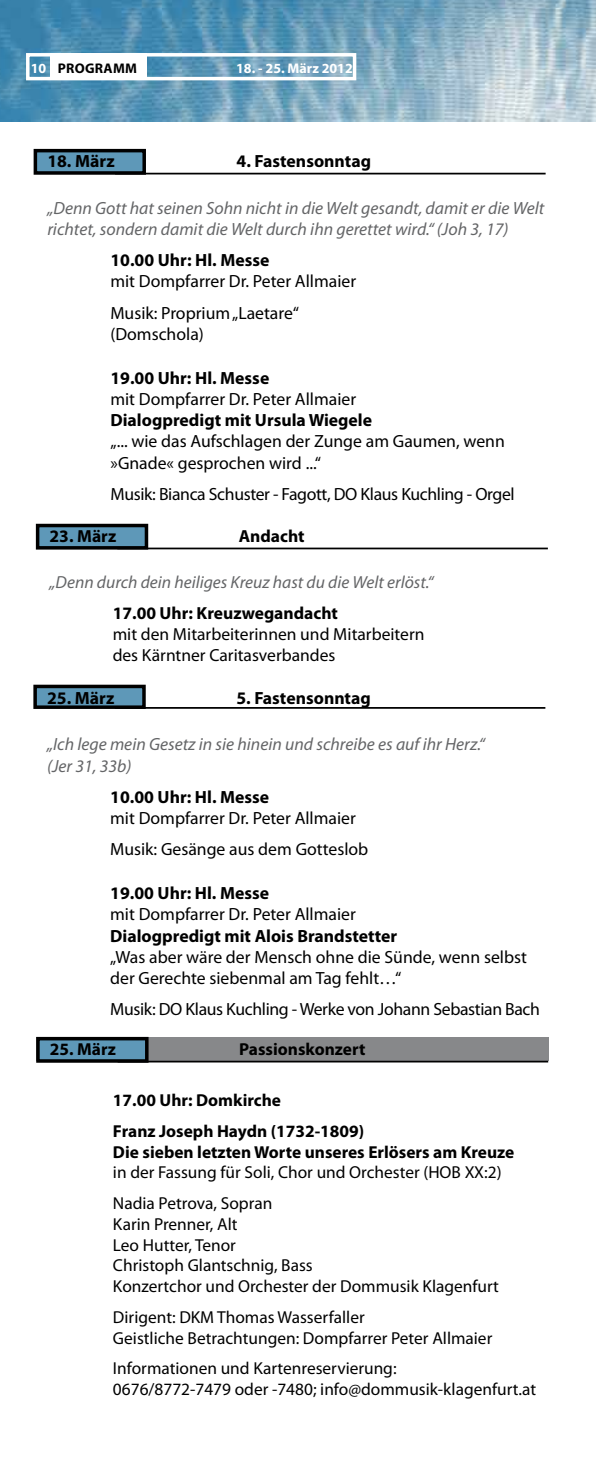
<style>
.page{position:relative;width:596px;height:1474px;background:#fff}
.page>*{position:absolute;margin:0;border:0;box-sizing:border-box;transform-origin:0 0}
.t1{font:17.68px/31.2px "Myriad Pro";color:#000}
.t2{font:italic 17.68px/21.2px "Myriad Pro";color:#646567}
.t3{font:700 17.68px "Myriad Pro";color:#000}
.t4{font:17.68px "Myriad Pro";letter-spacing:-.02em;color:#000}
.t5{font:17.5px/21px "Myriad Pro";color:#000}
.t6{font:italic 17.5px "Myriad Pro";color:#646567}
.t7{font:700 17.5px "Myriad Pro";color:#000}
.t8{font:17.32px/20.8px "Myriad Pro";color:#000}
.t9{font:700 17.32px/30.6px "Myriad Pro";color:#000}
.t10{font:700 14px "Myriad Pro";color:#fff}
.t11{font:700 14px "Myriad Pro";letter-spacing:.02em;color:#000}
.s1{color:#fff}
</style>
<div class="page">
<img style="left:0;top:0;width:595px;height:121px">
<div style="left:26px;top:53px;width:330px;height:27px;border:4px solid #fff"></div>
<div style="left:50px;top:53px;width:97px;height:25px;background:#fff"></div>
<hr style="left:115px;top:707px;width:430px;height:1px;background:#000">
<div style="left:35px;top:686px;width:109px;height:21px;background:#5e98b8"></div>
<div style="left:33px;top:684px;width:113px;height:25px;border:4px solid #000"></div>
<hr style="left:115px;top:173px;width:430px;height:1px;background:#000">
<div style="left:35px;top:151px;width:109px;height:22px;background:#5e98b8"></div>
<div style="left:34px;top:149px;width:112px;height:26px;border:4px solid #000"></div>
<hr style="left:117px;top:547px;width:430px;height:2px;background:#000">
<div style="left:38px;top:525px;width:108px;height:23px;background:#5e98b8"></div>
<div style="left:36px;top:524px;width:112px;height:25px;border:4px solid #000"></div>
<div style="left:36px;top:1036px;width:512px;height:24px;background:#87888a"></div>
<hr style="left:118px;top:1060px;width:430px;height:2px;background:#000">
<div style="left:38px;top:1038px;width:109px;height:23px;background:#5e98b8"></div>
<div style="left:36px;top:1036px;width:112px;height:26px;border:4px solid #000"></div>
<p class="t11" style="left:31px;top:59px;width:108px"><span class="s1">10</span> Programm</p>
<p class="t10" style="left:236px;top:59px;width:118px">18. - 25. März 2012</p>
<p class="t3" style="left:47px;top:150px;width:69px">18. März</p>
<p class="t3" style="left:236px;top:150px;width:136px">4. Fastensonntag</p>
<p class="t2" style="left:47px;top:197px;width:498px">„Denn Gott hat seinen Sohn nicht in die Welt gesandt, damit er die Welt richtet, sondern damit die Welt durch ihn gerettet wird.“ (Joh 3, 17)</p>
<p class="t3" style="left:110px;top:249px;width:160px">10.00 Uhr: Hl. Messe</p>
<p class="t1" style="left:110px;top:266px;width:247px">mit Dompfarrer Dr. Peter Allmaier<br>Musik: Proprium „Laetare“</p>
<p class="t1" style="left:110px;top:318px;width:95px">(Domschola)</p>
<p class="t3" style="left:110px;top:366px;width:160px">19.00 Uhr: Hl. Messe</p>
<p class="t1" style="left:110px;top:383px;width:247px">mit Dompfarrer Dr. Peter Allmaier</p>
<p class="t3" style="left:110px;top:408px;width:263px">Dialogpredigt mit Ursula Wiegele</p>
<p class="t1" style="left:110px;top:430px;width:396px;line-height:21.2px">„... wie das Aufschlagen der Zunge am Gaumen, wenn »Gnade« gesprochen wird ...“</p>
<p class="t4" style="left:110px;top:483px;width:405px">Musik: Bianca Schuster - Fagott, DO Klaus Kuchling - Orgel</p>
<p class="t7" style="left:50px;top:524px;width:68px">23. März</p>
<p class="t7" style="left:239px;top:524px;width:67px">Andacht</p>
<p class="t6" style="left:50px;top:571px;width:385px">„Denn durch dein heiliges Kreuz hast du die Welt erlöst.“</p>
<p class="t7" style="left:113px;top:601px;width:227px">17.00 Uhr: Kreuzwegandacht</p>
<p class="t5" style="left:113px;top:623px;width:313px">mit den Mitarbeiterinnen und Mitarbeitern des Kärntner Caritasverbandes</p>
<p class="t3" style="left:47px;top:686px;width:69px">25. März</p>
<p class="t3" style="left:236px;top:686px;width:136px">5. Fastensonntag</p>
<p class="t2" style="left:47px;top:733px;width:439px">„Ich lege mein Gesetz in sie hinein und schreibe es auf ihr Herz.“ (Jer 31, 33b)</p>
<p class="t3" style="left:110px;top:785px;width:160px">10.00 Uhr: Hl. Messe</p>
<p class="t1" style="left:110px;top:802px;width:259px">mit Dompfarrer Dr. Peter Allmaier<br>Musik: Gesänge aus dem Gotteslob</p>
<p class="t3" style="left:110px;top:881px;width:160px">19.00 Uhr: Hl. Messe</p>
<p class="t1" style="left:110px;top:898px;width:247px">mit Dompfarrer Dr. Peter Allmaier</p>
<p class="t3" style="left:110px;top:924px;width:288px">Dialogpredigt mit Alois Brandstetter</p>
<p class="t1" style="left:110px;top:946px;width:418px;line-height:21.2px">„Was aber wäre der Mensch ohne die Sünde, wenn selbst der Gerechte siebenmal am Tag fehlt…“</p>
<p class="t4" style="left:110px;top:998px;width:431px">Musik: DO Klaus Kuchling - Werke von Johann Sebastian Bach</p>
<p class="t9" style="left:50px;top:1033px;width:112px">25. März P</p>
<p class="t9" style="left:249px;top:1033px;width:118px">assionskonzert</p>
<p class="t9" style="left:113px;top:1084px;width:252px">17.00 Uhr: Domkirche<br>Franz Joseph Haydn (1732-1809)</p>
<p class="t9" style="left:113px;top:1135px;width:402px">Die sieben letzten Worte unseres Erlösers am Kreuze</p>
<p class="t8" style="left:113px;top:1157px;width:390px;line-height:30.6px">in der Fassung für Soli, Chor und Orchester (HOB XX:2)<br>Nadia Petrova, Sopran</p>
<p class="t8" style="left:113px;top:1213px;width:387px">Karin Prenner, Alt<br>Leo Hutter, Tenor<br>Christoph Glantschnig, Bass<br>Konzertchor und Orchester der Dommusik Klagenfurt</p>
<p class="t8" style="left:113px;top:1306px;width:380px">Dirigent: DKM Thomas Wasserfaller<br>Geistliche Betrachtungen: Dompfarrer Peter Allmaier</p>
<p class="t8" style="left:113px;top:1357px;width:424px">Informationen und Kartenreservierung:<br>0676/8772-7479 oder -7480; info@dommusik-klagenfurt.at</p>
</div>
